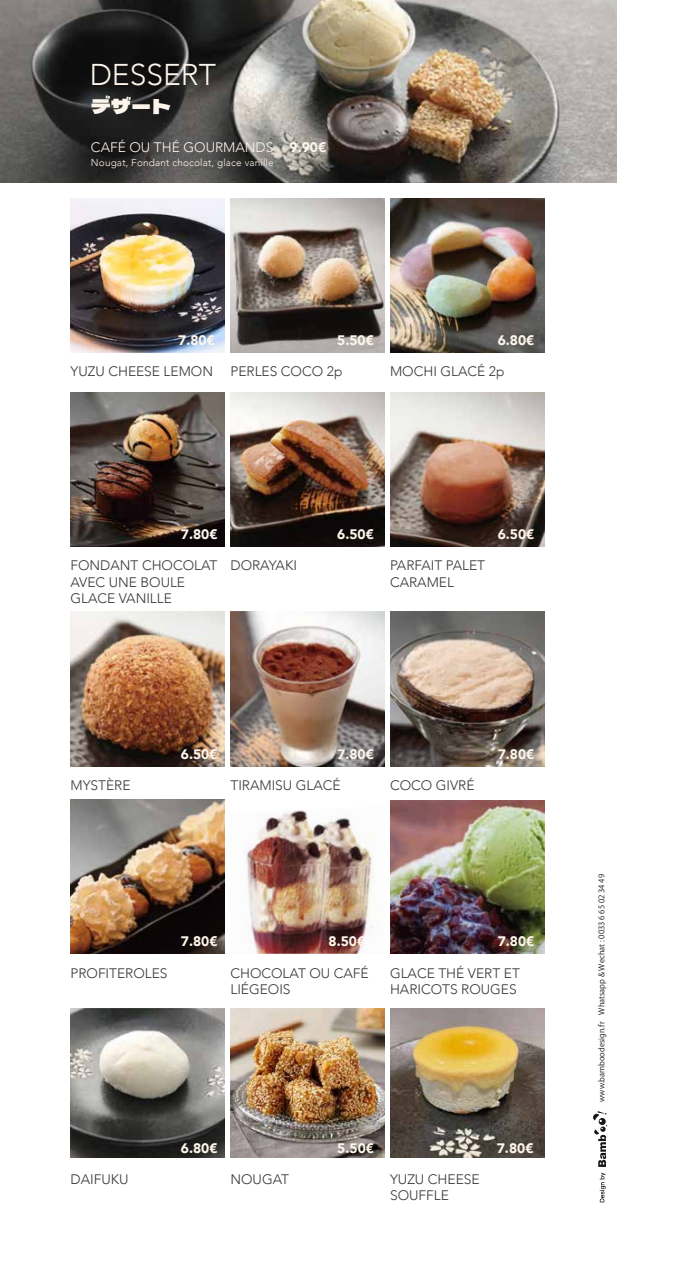
<style>
.page{position:relative;width:695px;height:1262px;background:#fff}
.page>*{position:absolute;margin:0;border:0;box-sizing:border-box;transform-origin:0 0}
.t1{font:300 30px "Avenir";color:#fdf5eb}
.t2{font:20px "Dela Gothic One";color:#fdf5eb}
.t3{font:300 13.75px/16.5px "Avenir";color:#373838}
.t4{font:900 13.75px "Avenir";color:#fdf5eb}
.t5{font:300 13.75px "Avenir";color:#fdf5eb}
.t6{font:300 10px "Avenir";letter-spacing:.015em;color:#fdf5eb}
.t7{font:7.75px "Koz Go Pr 6 N";color:#171816}
.s1{font-weight:900}
</style>
<div class="page">
<svg style="left:593px;top:1111px;width:14px;height:55px"></svg>
<svg style="left:599px;top:1172px;width:6px;height:30px"></svg>
<img style="left:0;top:0;width:617px;height:183px">
<img style="left:230px;top:198px;width:154px;height:154px">
<img style="left:390px;top:198px;width:154px;height:154px">
<img style="left:70px;top:392px;width:154px;height:154px">
<img style="left:230px;top:392px;width:154px;height:154px">
<img style="left:390px;top:392px;width:154px;height:154px">
<img style="left:70px;top:612px;width:154px;height:154px">
<img style="left:230px;top:612px;width:154px;height:154px">
<img style="left:390px;top:612px;width:154px;height:154px">
<img style="left:70px;top:799px;width:154px;height:154px">
<img style="left:244px;top:810px;width:131px;height:143px">
<img style="left:390px;top:800px;width:154px;height:153px">
<img style="left:70px;top:1008px;width:154px;height:149px">
<img style="left:230px;top:1008px;width:154px;height:149px">
<img style="left:70px;top:198px;width:154px;height:154px">
<img style="left:390px;top:1008px;width:154px;height:149px">
<h1 class="t1" style="left:90px;top:57px;width:128px">DESSERT</h1>
<h2 class="t2" style="left:91px;top:91px;width:81px">デザート</h2>
<p class="t5" style="left:91px;top:139px;width:237px">CAFÉ OU THÉ GOURMANDS <span class="s1">9.90€</span></p>
<p class="t6" style="left:91px;top:156px;width:184px">Nougat, Fondant chocolat, glace vanille</p>
<p class="t4" style="left:178px;top:328px;width:38px">7.80€</p>
<p class="t3" style="left:70px;top:363px;width:144px">YUZU CHEESE LEMON</p>
<p class="t4" style="left:337px;top:328px;width:38px">5.50€</p>
<p class="t4" style="left:497px;top:328px;width:38px">6.80€</p>
<p class="t3" style="left:230px;top:363px;width:113px">PERLES COCO 2p</p>
<p class="t3" style="left:390px;top:363px;width:116px">MOCHI GLACÉ 2p</p>
<p class="t4" style="left:181px;top:522px;width:38px">7.80€</p>
<p class="t4" style="left:337px;top:522px;width:38px">6.50€</p>
<p class="t4" style="left:497px;top:522px;width:38px">6.50€</p>
<p class="t3" style="left:70px;top:557px;width:148px">FONDANT CHOCOLAT<br>AVEC UNE BOULE<br>GLACE VANILLE</p>
<p class="t3" style="left:230px;top:557px;width:68px">DORAYAKI</p>
<p class="t3" style="left:390px;top:557px;width:97px">PARFAIT PALET<br>CARAMEL</p>
<p class="t4" style="left:181px;top:742px;width:38px">6.50€</p>
<p class="t4" style="left:337px;top:742px;width:38px">7.80€</p>
<p class="t4" style="left:497px;top:742px;width:38px">7.80€</p>
<p class="t3" style="left:70px;top:776px;width:62px">MYSTÈRE</p>
<p class="t3" style="left:230px;top:776px;width:112px">TIRAMISU GLACÉ</p>
<p class="t3" style="left:390px;top:776px;width:86px">COCO GIVRÉ</p>
<p class="t4" style="left:181px;top:929px;width:38px">7.80€</p>
<p class="t4" style="left:328px;top:929px;width:38px">8.50€</p>
<p class="t4" style="left:497px;top:929px;width:38px">7.80€</p>
<p class="t3" style="left:70px;top:964px;width:98px">PROFITEROLES</p>
<p class="t3" style="left:230px;top:964px;width:140px">CHOCOLAT OU CAFÉ<br>LIÉGEOIS</p>
<p class="t3" style="left:390px;top:964px;width:131px">GLACE THÉ VERT ET<br>HARICOTS ROUGES</p>
<p class="t4" style="left:181px;top:1135px;width:38px">6.80€</p>
<p class="t3" style="left:70px;top:1170px;width:59px">DAIFUKU</p>
<p class="t3" style="left:230px;top:1170px;width:60px">NOUGAT</p>
<p class="t4" style="left:337px;top:1135px;width:38px">5.50€</p>
<p class="t3" style="left:390px;top:1170px;width:91px">YUZU CHEESE<br>SOUFFLE</p>
<p class="t4" style="left:496px;top:1135px;width:38px">7.80€</p>
<p class="t7" style="left:597px;top:1101px;width:229px;rotate:-90deg">www.bamboodesign.fr Whatsapp &amp; Wechat : 0033 6 65 02 34 49</p>
</div>
